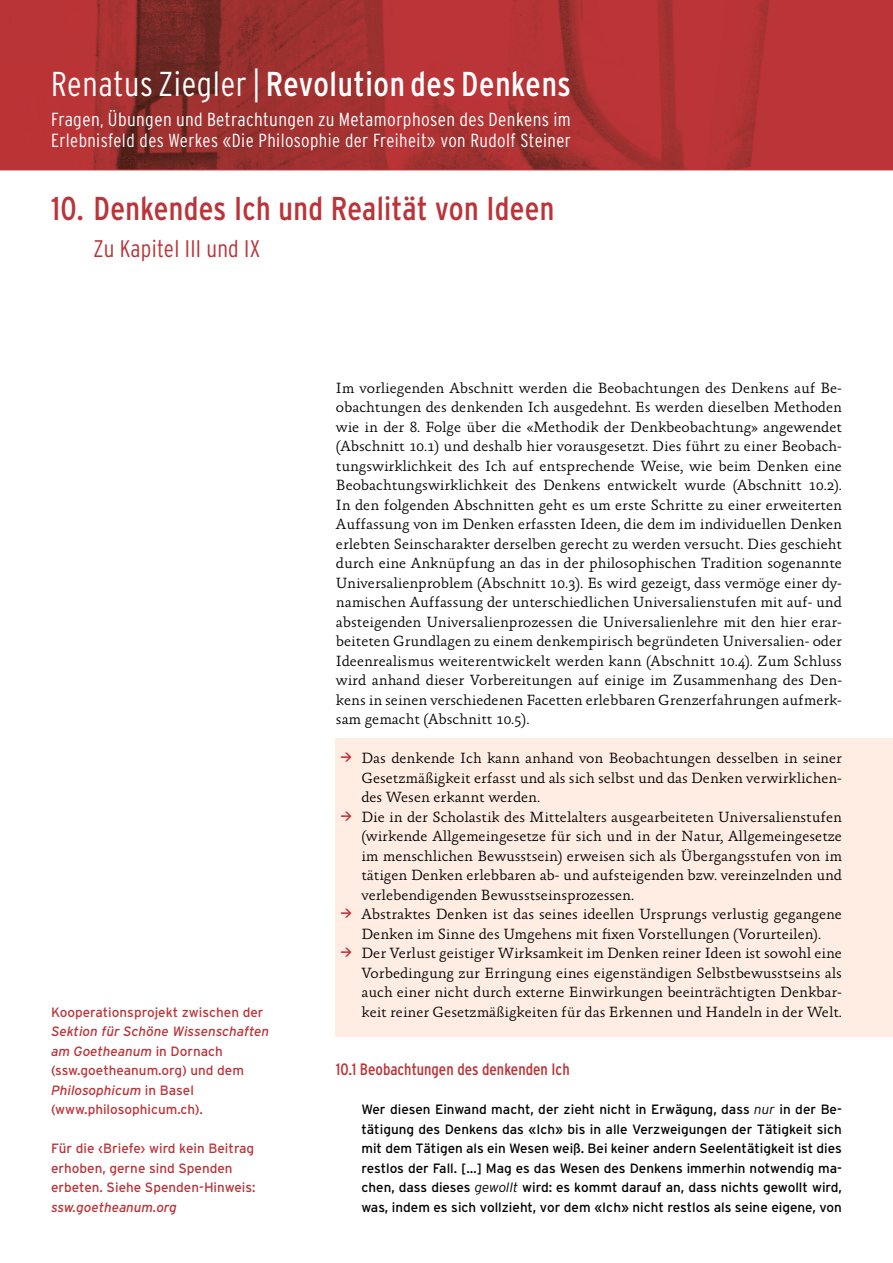
<style>
.page{position:relative;width:893px;height:1263px;background:#fff}
.page>*{position:absolute;margin:0;border:0;box-sizing:border-box;transform-origin:0 0}
.t1{font:34.5px "Interstate Condensed";letter-spacing:.02em;color:#fff}
.t2{font:33px "Interstate Condensed";letter-spacing:.01em;color:#bb3439}
.t3{font:300 24px "Interstate Condensed";letter-spacing:.01em;color:#bb3439}
.t4{font:300 18.9px/21.1px "Interstate Condensed";letter-spacing:.02em;color:#fff}
.t5{font:16.5px "Interstate Condensed";color:#bb3439}
.t6{font:300 15px/19.5px "Absara OT";color:#000;text-align:justify}
.t7{font:13.5px/19.5px "Interstate";color:#000;text-align:justify}
.t8{font:13.5px/19.5px "Interstate";color:#bb3439}
.t9{font:italic 13.5px "Interstate";color:#bb3439}
.s1{font-weight:300}
.s2{font-style:italic}
.s3{font-family:"Akko Pro";font-weight:400;font-size:19.5px;color:#bb3439}
.s4{font-weight:300;font-style:italic}
</style>
<div class="page">
<div style="left:336px;top:738px;width:557px;height:298px;background:#ffede4"></div>
<svg style="left:0;top:0;width:893px;height:170px;background:#aa3132"></svg>
<h1 class="t1" style="left:51px;top:65px;width:521px"><span class="s1">Renatus Ziegler |</span> Revolution des Denkens</h1>
<p class="t4" style="left:51px;top:109px;width:521px">Fragen, Übungen und Betrachtungen zu Metamorphosen des Denkens im<br>Erlebnisfeld des Werkes «Die Philosophie der Freiheit» von Rudolf Steiner</p>
<h2 class="t2" style="left:51px;top:190px;width:505px">10. Denkendes Ich und Realität von Ideen</h2>
<h3 class="t3" style="left:94px;top:235px;width:168px">Zu Kapitel III und IX</h3>
<p class="t8" style="left:51px;top:1002px;width:214px">Kooperationsprojekt zwischen der</p>
<p class="t8" style="left:51px;top:1022px;width:220px"><span class="s2">Sektion für Schöne Wissenschaften am Goetheanum</span> in Dornach (ssw.goetheanum.org) und dem<br><span class="s2">Philosophicum</span> in Basel (www.philosophicum.ch).</p>
<p class="t8" style="left:51px;top:1139px;width:206px">Für die ‹Briefe› wird kein Beitrag erhoben, gerne sind Spenden erbeten. Siehe Spenden-Hinweis:</p>
<p class="t9" style="left:51px;top:1199px;width:127px">ssw.goetheanum.org</p>
<p class="t6" style="left:336px;top:379px;width:508px">Im vorliegenden Abschnitt werden die Beobachtungen des Denkens auf Be&shy;obachtungen des denkenden Ich ausgedehnt. Es werden dieselben Methoden wie in der 8. Folge über die «Methodik der Denkbeobachtung» angewendet (Abschnitt 10.1) und deshalb hier vorausgesetzt. Dies führt zu einer Beobach&shy;tungswirklichkeit des Ich auf entsprechende Weise, wie beim Denken eine Beobachtungswirklichkeit des Denkens entwickelt wurde (Abschnitt 10.2).<br>In den folgenden Abschnitten geht es um erste Schritte zu einer erweiterten Auffassung von im Denken erfassten Ideen, die dem im individuellen Denken erlebten Seinscharakter derselben gerecht zu werden versucht. Dies geschieht durch eine Anknüpfung an das in der philosophischen Tradition sogenannte Universalienproblem (Abschnitt 10.3). Es wird gezeigt, dass vermöge einer dy&shy;namischen Auffassung der unterschiedlichen Universalienstufen mit auf- und absteigenden Universalienprozessen die Universalienlehre mit den hier erar&shy;beiteten Grundlagen zu einem denkempirisch begründeten Universalien- oder Ideenrealismus weiterentwickelt werden kann (Abschnitt 10.4). Zum Schluss wird anhand dieser Vorbereitungen auf einige im Zusammenhang des Den&shy;kens in seinen verschiedenen Facetten erlebbaren Grenzerfahrungen aufmerk&shy;sam gemacht (Abschnitt 10.5).</p>
<p class="t6" style="left:361px;top:749px;width:482px;text-indent:-21px"><span class="s3">→</span> Das denkende Ich kann anhand von Beobachtungen desselben in seiner Gesetzmäßigkeit erfasst und als sich selbst und das Denken verwirklichen&shy;des Wesen erkannt werden.</p>
<p class="t6" style="left:361px;top:808px;width:482px;text-indent:-21px"><span class="s3">→</span> Die in der Scholastik des Mittelalters ausgearbeiteten Universalienstufen (wirkende Allgemeingesetze für sich und in der Natur, Allgemeingesetze im menschlichen Bewusstsein) erweisen sich als Übergangsstufen von im tätigen Denken erlebbaren ab- und aufsteigenden bzw. vereinzelnden und verlebendigenden Bewusstseinsprozessen.</p>
<p class="t6" style="left:340px;top:905px;width:503px;text-align:center"><span class="s3">→</span> Abstraktes Denken ist das seines ideellen Ursprungs verlustig gegangene<br>Denken im Sinne des Umgehens mit fixen Vorstellungen (Vorurteilen).</p>
<p class="t6" style="left:361px;top:944px;width:482px;text-indent:-21px"><span class="s3">→</span> Der Verlust geistiger Wirksamkeit im Denken reiner Ideen ist sowohl eine Vorbedingung zur Erringung eines eigenständigen Selbstbewusstseins als auch einer nicht durch externe Einwirkungen beeinträchtigten Denkbar&shy;keit reiner Gesetzmäßigkeiten für das Erkennen und Handeln in der Welt.</p>
<p class="t5" style="left:336px;top:1060px;width:235px">10.1 Beobachtungen des denkenden Ich</p>
<p class="t7" style="left:361px;top:1100px;width:482px">Wer diesen Einwand macht, der zieht nicht in Erwägung, dass <span class="s4">nur</span> in der Be&shy;tätigung des Denkens das «Ich» bis in alle Verzweigungen der Tätigkeit sich mit dem Tätigen als ein Wesen weiß. Bei keiner andern Seelentätigkeit ist dies restlos der Fall. […] Mag es das Wesen des Denkens immerhin notwendig ma&shy;chen, dass dieses <span class="s4">gewollt</span> wird: es kommt darauf an, dass nichts gewollt wird, was, indem es sich vollzieht, vor dem «Ich» nicht restlos als seine eigene, von</p>
</div>
